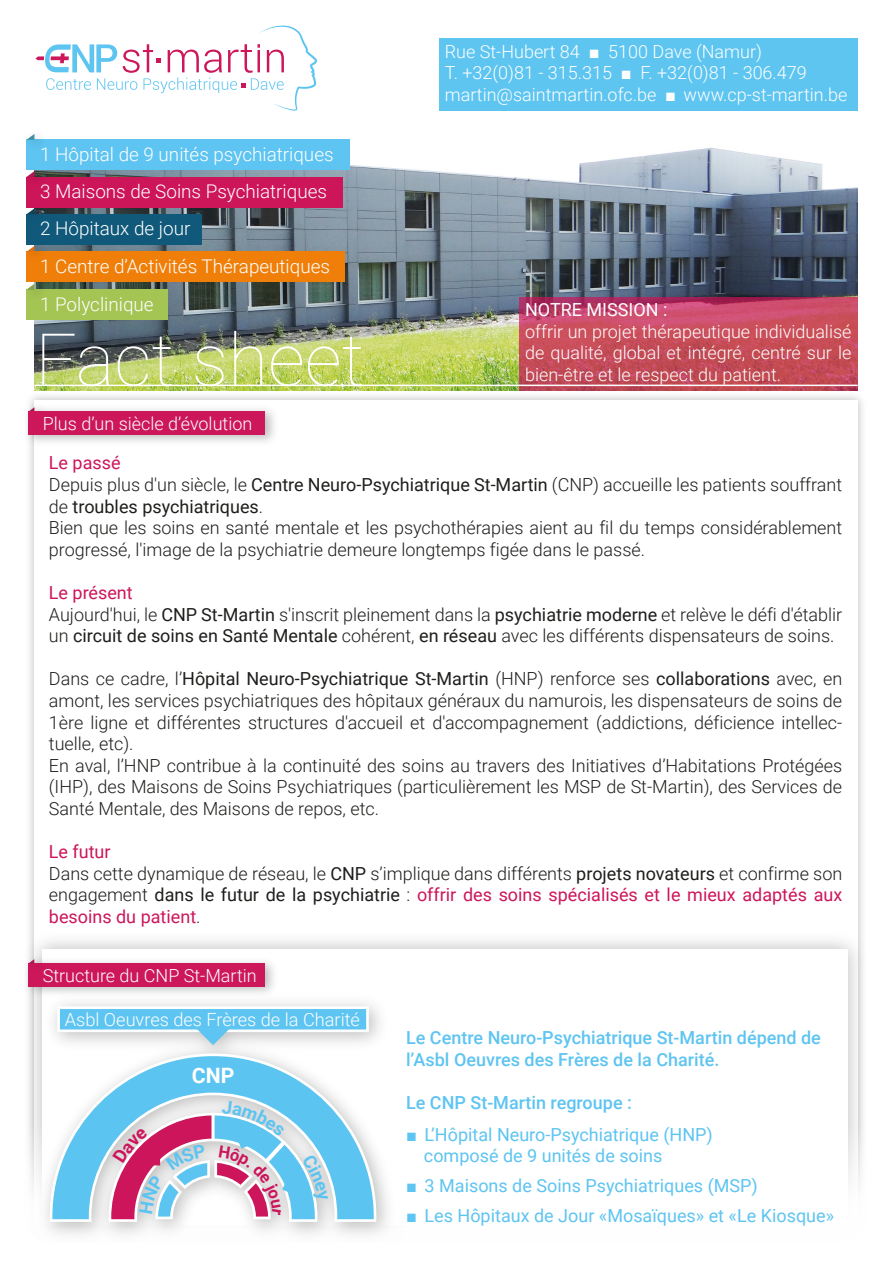
<style>
.page{position:relative;width:893px;height:1263px;background:#fff}
.page>*{position:absolute;margin:0;border:0;box-sizing:border-box;transform-origin:0 0}
.t1{font:100 72.9px "Roboto";color:#fff}
.t2{font:700 21.15px "Roboto";color:#fff}
.t3{font:300 18.9px/37.8px "Roboto";color:#fff}
.t4{font:300 18.15px "Roboto";color:#fff}
.t5{font:300 18px/21.6px "Roboto";color:#1d1d1b}
.t6{font:300 18px/21.6px "Roboto";color:#fff;text-align:justify}
.t7{font:18px/21px "Roboto";color:#5ec4f1}
.t8{font:500 18px/21.6px "Roboto";color:#5ec4f1}
.t9{font:18px "Roboto";color:#fff}
.s1{font-family:"Arial";font-weight:400}
.s2{font-weight:400;color:#cd155a}
.s3{font-weight:400}
.s4{font-family:"Arial"}
</style>
<div class="page">
<img style="left:29px;top:387px;width:834px;height:536px">
<div style="left:34px;top:400px;width:823px;height:824px;background:#fff"></div>
<img style="left:34px;top:147px;width:823px;height:244px">
<svg style="left:35px;top:26px;width:282px;height:85px"></svg>
<div style="left:26px;top:177px;width:317px;height:30px;background:#cd155a"></div>
<img style="left:32px;top:170px;width:20px;height:9px">
<svg style="left:26px;top:171px;width:8px;height:6px"></svg>
<div style="left:26px;top:140px;width:324px;height:30px;background:#5ec4f1"></div>
<img style="left:32px;top:134px;width:20px;height:9px">
<svg style="left:26px;top:134px;width:8px;height:6px"></svg>
<div style="left:26px;top:214px;width:176px;height:31px;background:#10597b"></div>
<img style="left:26px;top:207px;width:26px;height:8px">
<svg style="left:26px;top:208px;width:8px;height:6px"></svg>
<svg style="left:519px;top:297px;width:338px;height:94px;background:#c44a5d"></svg>
<div style="left:26px;top:252px;width:318px;height:30px;background:#f07f0a"></div>
<img style="left:32px;top:245px;width:20px;height:10px">
<svg style="left:26px;top:246px;width:8px;height:6px"></svg>
<div style="left:26px;top:290px;width:142px;height:30px;background:#a4c454"></div>
<img style="left:34px;top:282px;width:18px;height:8px">
<svg style="left:26px;top:284px;width:8px;height:6px"></svg>
<img style="left:31px;top:998px;width:357px;height:237px">
<svg style="left:50px;top:1053px;width:326px;height:169px"></svg>
<div style="left:59px;top:1008px;width:308px;height:23px;background:#5ec4f1"></div>
<div style="left:57px;top:1006px;width:312px;height:26px;border:3px solid #fff"></div>
<svg style="left:196px;top:1028px;width:34px;height:17px"></svg>
<img style="left:24px;top:959px;width:258px;height:43px">
<div style="left:28px;top:964px;width:237px;height:23px;background:#cd175b"></div>
<img style="left:29px;top:397px;width:23px;height:4px">
<img style="left:24px;top:948px;width:28px;height:31px">
<svg style="left:28px;top:959px;width:6px;height:5px"></svg>
<hr style="left:34px;top:385px;width:824px;height:1px;background:#fff">
<img style="left:27px;top:401px;width:247px;height:49px">
<div style="left:28px;top:412px;width:237px;height:23px;background:#cd175b"></div>
<div style="left:439px;top:38px;width:419px;height:72px;background:#5ec5f1"></div>
<svg style="left:109px;top:1100px;width:219px;height:122px"></svg>
<p class="t3" style="left:40px;top:134px;width:295px">1 Hôpital de 9 unités psychiatriques</p>
<p class="t3" style="left:40px;top:172px;width:288px">3 Maisons de Soins Psychiatriques</p>
<p class="t3" style="left:40px;top:209px;width:152px">2 Hôpitaux de jour</p>
<p class="t3" style="left:40px;top:246px;width:291px">1 Centre d’Activités Thérapeutiques<br>1 Polyclinique</p>
<h1 class="t1" style="left:35px;top:309px;width:331px">Fact sheet</h1>
<p class="t6" style="left:43px;top:412px;width:211px">Plus d’un siècle d’évolution</p>
<p class="t6" style="left:445px;top:40px;width:404px;text-align:left">Rue St-Hubert 84 <span class="s1">■</span> 5100 Dave (Namur)<br>T. +32(0)81 - 315.315 <span class="s1">■</span> F. +32(0)81 - 306.479 martin@saintmartin.ofc.be <span class="s1">■</span> www.cp-st-martin.be</p>
<p class="t9" style="left:525px;top:297px;width:144px">NOTRE MISSION :</p>
<p class="t6" style="left:525px;top:320px;width:328px">offrir un projet thérapeutique individualisé de qualité, global et intégré, centré sur le bien-être et le respect du patient.</p>
<p class="t5" style="left:49px;top:451px;width:795px"><span class="s2">Le passé<br></span>Depuis plus d'un siècle, le <span class="s3">Centre Neuro-Psychiatrique St-Martin</span> (CNP) accueille les patients souffrant de <span class="s3">troubles psychiatriques</span>.<br>Bien que les soins en santé mentale et les psychothérapies aient au fil du temps considérablement progressé, l'image de la psychiatrie demeure longtemps figée dans le passé.</p>
<p class="t5" style="left:49px;top:581px;width:795px"><span class="s2">Le présent<br></span>Aujourd'hui, le <span class="s3">CNP St-Martin</span> s'inscrit pleinement dans la <span class="s3">psychiatrie moderne</span> et relève le défi d'établir un <span class="s3">circuit de soins en Santé Mentale</span> cohérent, <span class="s3">en réseau</span> avec les différents dispensateurs de soins.</p>
<p class="t5" style="left:49px;top:667px;width:795px">Dans ce cadre, l’<span class="s3">Hôpital Neuro-Psychiatrique St-Martin</span> (HNP) renforce ses <span class="s3">collaborations</span> avec, en amont, les services psychiatriques des hôpitaux généraux du namurois, les dispensateurs de soins de 1ère ligne et différentes structures d'accueil et d'accompagnement (addictions, déficience intellec&shy;tuelle, etc).<br>En aval, l’HNP contribue à la continuité des soins au travers des Initiatives d’Habitations Protégées (IHP), des Maisons de Soins Psychiatriques (particulièrement les MSP de St-Martin), des Services de Santé Mentale, des Maisons de repos, etc.</p>
<p class="t5" style="left:49px;top:840px;width:795px"><span class="s2">Le futur<br></span>Dans cette dynamique de réseau, le <span class="s3">CNP</span> s’implique dans différents <span class="s3">projets novateurs</span> et confirme son engagement <span class="s3">dans le futur de la psychiatrie</span> : <span class="s2">offrir des soins spécialisés et le mieux adaptés aux besoins du patient</span>.</p>
<p class="t6" style="left:43px;top:964px;width:216px">Structure du CNP St-Martin</p>
<p class="t4" style="left:65px;top:1006px;width:297px">Asbl Oeuvres des Frères de la Charité</p>
<p class="t2" style="left:192px;top:1060px;width:44px">CNP</p>
<p class="t8" style="left:406px;top:1026px;width:416px">Le Centre Neuro-Psychiatrique St-Martin dépend de l’Asbl Oeuvres des Frères de la Charité.</p>
<p class="t8" style="left:406px;top:1091px;width:227px">Le CNP St-Martin regroupe :</p>
<p class="t7" style="left:424px;top:1123px;width:290px;text-indent:-18px"><span class="s4">■</span> L’Hôpital Neuro-Psychiatrique (HNP) composé de 9 unités de soins</p>
<p class="t7" style="left:406px;top:1174px;width:353px"><span class="s4">■</span> 3 Maisons de Soins Psychiatriques (MSP)</p>
<p class="t7" style="left:406px;top:1204px;width:430px"><span class="s4">■</span> Les Hôpitaux de Jour «Mosaïques» et «Le Kiosque»</p>
</div>
